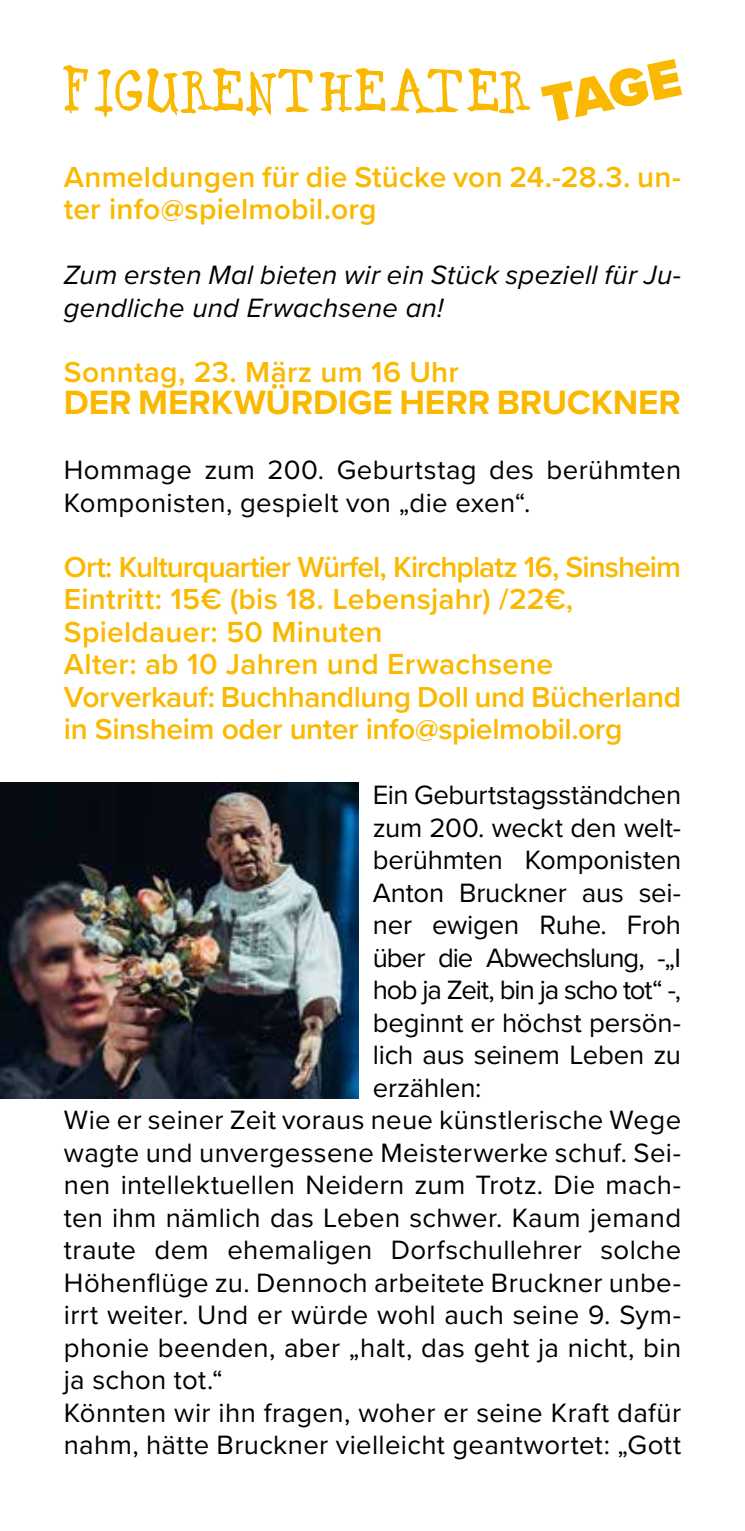
<style>
.page{position:relative;width:745px;height:1531px;background:#fff}
.page>*{position:absolute;margin:0;border:0;box-sizing:border-box;transform-origin:0 0}
.t1{font:700 35px "Proxima Nova";letter-spacing:-.005em;color:#fab900}
.t2{font:600 30px/32.5px "Proxima Nova";color:#fab900}
.t3{font:27.5px/32.5px "Proxima Nova";letter-spacing:.01em;color:#000}
.t4{font:italic 27.5px/32.5px "Proxima Nova";letter-spacing:.01em;color:#000}
.t5{font:27.5px "Proxima Nova";letter-spacing:-.01em;color:#000}
.t6{font:27.5px "Proxima Nova";letter-spacing:-.04em;color:#000}
.t7{font:27.5px "Proxima Nova";letter-spacing:-.015em;color:#000}
.t8{font:27.5px "Proxima Nova";letter-spacing:-.035em;color:#000}
</style>
<div class="page">
<svg style="left:63px;top:59px;width:618px;height:62px"></svg>
<img style="left:0;top:782px;width:358px;height:316px">
<p class="t2" style="left:64px;top:159px;width:618px">Anmeldungen für die Stücke von 24.-28.3. un&shy;ter info@spielmobil.org</p>
<p class="t4" style="left:64px;top:257px;width:618px">Zum ersten Mal bieten wir ein Stück speziell für Ju&shy;gendliche und Erwachsene an!</p>
<p class="t2" style="left:64px;top:354px;width:396px">Sonntag, 23. März um 16 Uhr</p>
<p class="t1" style="left:64px;top:376px;width:618px">DER MERKWÜRDIGE HERR BRUCKNER</p>
<p class="t3" style="left:64px;top:452px;width:618px">Hommage zum 200. Geburtstag des berühmten<br>Komponisten, gespielt von „die exen“.</p>
<p class="t2" style="left:64px;top:549px;width:618px">Ort: Kulturquartier Würfel, Kirchplatz 16, Sinsheim Eintritt: 15€ (bis 18. Lebensjahr) /22€, Spieldauer: 50 Minuten<br>Alter: ab 10 Jahren und Erwachsene Vorverkauf: Buchhandlung Doll und Bücherland in Sinsheim oder unter info@spielmobil.org</p>
<p class="t7" style="left:372px;top:774px;width:310px">Ein Geburtstagsständchen</p>
<p class="t3" style="left:372px;top:810px;width:309px">zum 200. weckt den welt-</p>
<p class="t3" style="left:372px;top:842px;width:310px">berühmten Komponisten</p>
<p class="t3" style="left:372px;top:875px;width:309px">Anton Bruckner aus sei-</p>
<p class="t5" style="left:372px;top:904px;width:309px">ner ewigen Ruhe. Froh</p>
<p class="t8" style="left:372px;top:937px;width:309px">über die Abwechslung, -„I</p>
<p class="t6" style="left:372px;top:969px;width:310px">hob ja Zeit, bin ja scho tot“ -,</p>
<p class="t3" style="left:372px;top:1005px;width:309px">beginnt er höchst persön-</p>
<p class="t5" style="left:372px;top:1034px;width:309px">lich aus seinem Leben zu</p>
<p class="t3" style="left:372px;top:1070px;width:110px">erzählen:</p>
<p class="t3" style="left:64px;top:1102px;width:618px">Wie er seiner Zeit voraus neue künstlerische Wege</p>
<p class="t3" style="left:64px;top:1135px;width:618px">wagte und unvergessene Meisterwerke schuf. Sei-</p>
<p class="t3" style="left:64px;top:1167px;width:618px">nen intellektuellen Neidern zum Trotz. Die mach-</p>
<p class="t3" style="left:64px;top:1200px;width:618px">ten ihm nämlich das Leben schwer. Kaum jemand</p>
<p class="t3" style="left:64px;top:1232px;width:618px">traute dem ehemaligen Dorfschullehrer solche</p>
<p class="t3" style="left:64px;top:1265px;width:618px">Höhenflüge zu. Dennoch arbeitete Bruckner unbe-</p>
<p class="t3" style="left:64px;top:1298px;width:618px">irrt weiter. Und er würde wohl auch seine 9. Sym-</p>
<p class="t3" style="left:64px;top:1330px;width:618px">phonie beenden, aber „halt, das geht ja nicht, bin</p>
<p class="t3" style="left:64px;top:1363px;width:160px">ja schon tot.“</p>
<p class="t3" style="left:64px;top:1395px;width:618px">Könnten wir ihn fragen, woher er seine Kraft dafür</p>
<p class="t3" style="left:64px;top:1428px;width:618px">nahm, hätte Bruckner vielleicht geantwortet: „Gott</p>
</div>
